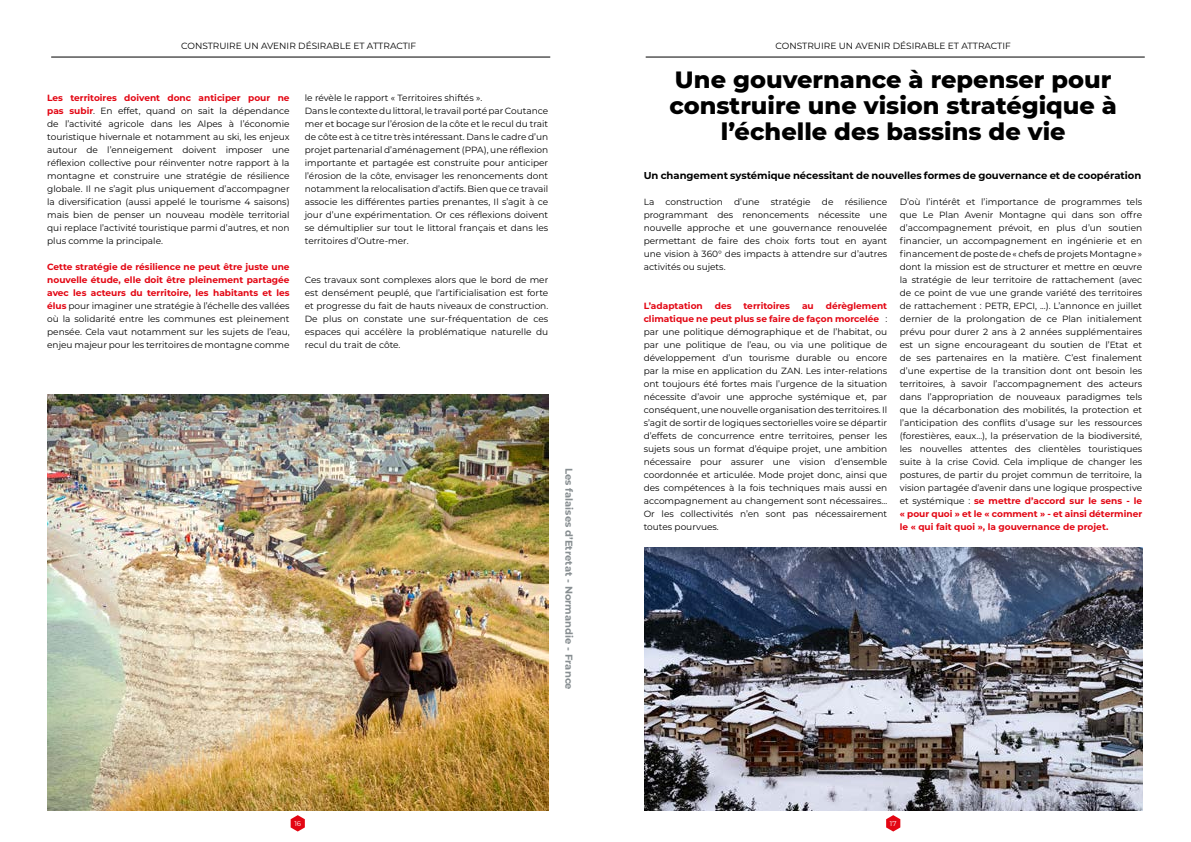
<style>
.page{position:relative;width:1191px;height:842px;background:#fff}
.page>*{position:absolute;margin:0;border:0;box-sizing:border-box;transform-origin:0 0}
.t1{font:800 24px/26px "Montserrat";color:#000;text-align:center}
.t2{font:700 10px "Montserrat";color:#000}
.t3{font:700 10px "Montserrat";color:#878e91}
.t4{font:9px/13px "Montserrat";color:#000;text-align:justify}
.t5{font:700 9px "Montserrat";color:#e30613}
.t6{font:7px "Montserrat";color:#fff}
.s1{font-weight:700;color:#e30613}
</style>
<div class="page">
<svg style="left:886px;top:815px;width:14px;height:16px"></svg>
<svg style="left:291px;top:815px;width:14px;height:16px"></svg>
<hr style="left:645px;top:57px;width:499px;height:1px;background:#000">
<img style="left:644px;top:547px;width:498px;height:264px">
<img style="left:47px;top:394px;width:501px;height:417px">
<hr style="left:51px;top:57px;width:499px;height:1px;background:#000">
<p class="t4" style="left:181px;top:39px;width:237px">CONSTRUIRE UN AVENIR DÉSIRABLE ET ATTRACTIF</p>
<p class="t4" style="left:47px;top:91px;width:244px"><span class="s1">Les territoires doivent donc anticiper pour ne pas subir</span>. En effet, quand on sait la dépendance de l’activité agricole dans les Alpes à l’économie touristique hivernale et notamment au ski, les enjeux autour de l’enneigement doivent imposer une réflexion collective pour réinventer notre rapport à la montagne et construire une stratégie de résilience globale. Il ne s’agit plus uniquement d’accompagner la diversification (aussi appelé le tourisme 4 saisons) mais bien de penser un nouveau modèle territorial qui replace l’activité touristique parmi d’autres, et non plus comme la principale.</p>
<p class="t4" style="left:47px;top:260px;width:244px"><span class="s1">Cette stratégie de résilience ne peut être juste une nouvelle étude, elle doit être pleinement partagée avec les acteurs du territoire, les habitants et les élus</span> pour imaginer une stratégie à l’échelle des vallées où la solidarité entre les communes est pleinement pensée. Cela vaut notamment sur les sujets de l’eau, enjeu majeur pour les territoires de montagne comme</p>
<p class="t4" style="left:305px;top:91px;width:245px;text-align:left">le révèle le rapport « Territoires shiftés ».<br>Dans le contexte du littoral, le travail porté par Coutance mer et bocage sur l’érosion de la côte et le recul du trait de côte est à ce titre très intéressant. Dans le cadre d’un projet partenarial d’aménagement (PPA), une réflexion importante et partagée est construite pour anticiper l’érosion de la côte, envisager les renoncements dont notamment la relocalisation d’actifs. Bien que ce travail associe les différentes parties prenantes, Il s’agit à ce jour d’une expérimentation. Or ces réflexions doivent se démultiplier sur tout le littoral français et dans les territoires d’Outre-mer.</p>
<p class="t4" style="left:305px;top:273px;width:245px">Ces travaux sont complexes alors que le bord de mer est densément peuplé, que l’artificialisation est forte et progresse du fait de hauts niveaux de construction.<br>De plus on constate une sur-fréquentation de ces espaces qui accélère la problématique naturelle du recul du trait de côte.</p>
<p class="t3" style="left:576px;top:468px;width:223px;rotate:90deg">Les falaises d’Etretat - Normandie - France</p>
<p class="t4" style="left:775px;top:39px;width:237px">CONSTRUIRE UN AVENIR DÉSIRABLE ET ATTRACTIF</p>
<h1 class="t1" style="left:669px;top:65px;width:449px">Une gouvernance à repenser pour construire une vision stratégique à l’échelle des bassins de vie</h1>
<p class="t2" style="left:643px;top:168px;width:499px">Un changement systémique nécessitant de nouvelles formes de gouvernance et de coopération</p>
<p class="t4" style="left:643px;top:195px;width:245px">La construction d’une stratégie de résilience programmant des renoncements nécessite une nouvelle approche et une gouvernance renouvelée permettant de faire des choix forts tout en ayant une vision à 360° des impacts à attendre sur d’autres activités ou sujets.</p>
<p class="t5" style="left:643px;top:299px;width:61px">L’adaptation</p>
<p class="t5" style="left:715px;top:299px;width:18px">des</p>
<p class="t5" style="left:743px;top:299px;width:48px">territoires</p>
<p class="t5" style="left:802px;top:299px;width:13px">au</p>
<p class="t4" style="left:899px;top:195px;width:244px">D’où l’intérêt et l’importance de programmes tels que Le Plan Avenir Montagne qui dans son offre d’accompagnement prévoit, en plus d’un soutien financier, un accompagnement en ingénierie et en financement de poste de « chefs de projets Montagne » dont la mission est de structurer et mettre en œuvre la stratégie de leur territoire de rattachement (avec de ce point de vue une grande variété des territoires de rattachement : PETR, EPCI, ...). L’annonce en juillet dernier de la prolongation de ce Plan initialement prévu pour durer 2 ans à 2 années supplémentaires est un signe encourageant du soutien de l’Etat et de ses partenaires en la matière. C’est finalement d’une expertise de la transition dont ont besoin les territoires, à savoir l’accompagnement des acteurs dans l’appropriation de nouveaux paradigmes tels que la décarbonation des mobilités, la protection et l’anticipation des conflits d’usage sur les ressources (forestières, eaux…), la préservation de la biodiversité, les nouvelles attentes des clientèles touristiques suite à la crise Covid. Cela implique de changer les postures, de partir du projet commun de territoire, la vision partagée d’avenir dans une logique prospective et systémique : <span class="s1">se mettre d’accord sur le sens - le « pour quoi » et le « comment » - et ainsi déterminer le « qui fait quoi », la gouvernance de projet.</span></p>
<p class="t4" style="left:643px;top:299px;width:245px;text-indent:182px"><span class="s1">dérèglement climatique ne peut plus se faire de façon morcelée</span> : par une politique démographique et de l’habitat, ou par une politique de l’eau, ou via une politique de développement d’un tourisme durable ou encore par la mise en application du ZAN. Les inter-relations ont toujours été fortes mais l’urgence de la situation nécessite d’avoir une approche systémique et, par conséquent, une nouvelle organisation des territoires. Il s’agit de sortir de logiques sectorielles voire se départir d’effets de concurrence entre territoires, penser les sujets sous un format d’équipe projet, une ambition nécessaire pour assurer une vision d’ensemble coordonnée et articulée. Mode projet donc, ainsi que des compétences à la fois techniques mais aussi en accompagnement au changement sont nécessaires… Or les collectivités n’en sont pas nécessairement toutes pourvues.</p>
<p class="t6" style="left:294px;top:819px;width:8px">16</p>
<p class="t6" style="left:890px;top:819px;width:8px">17</p>
</div>
